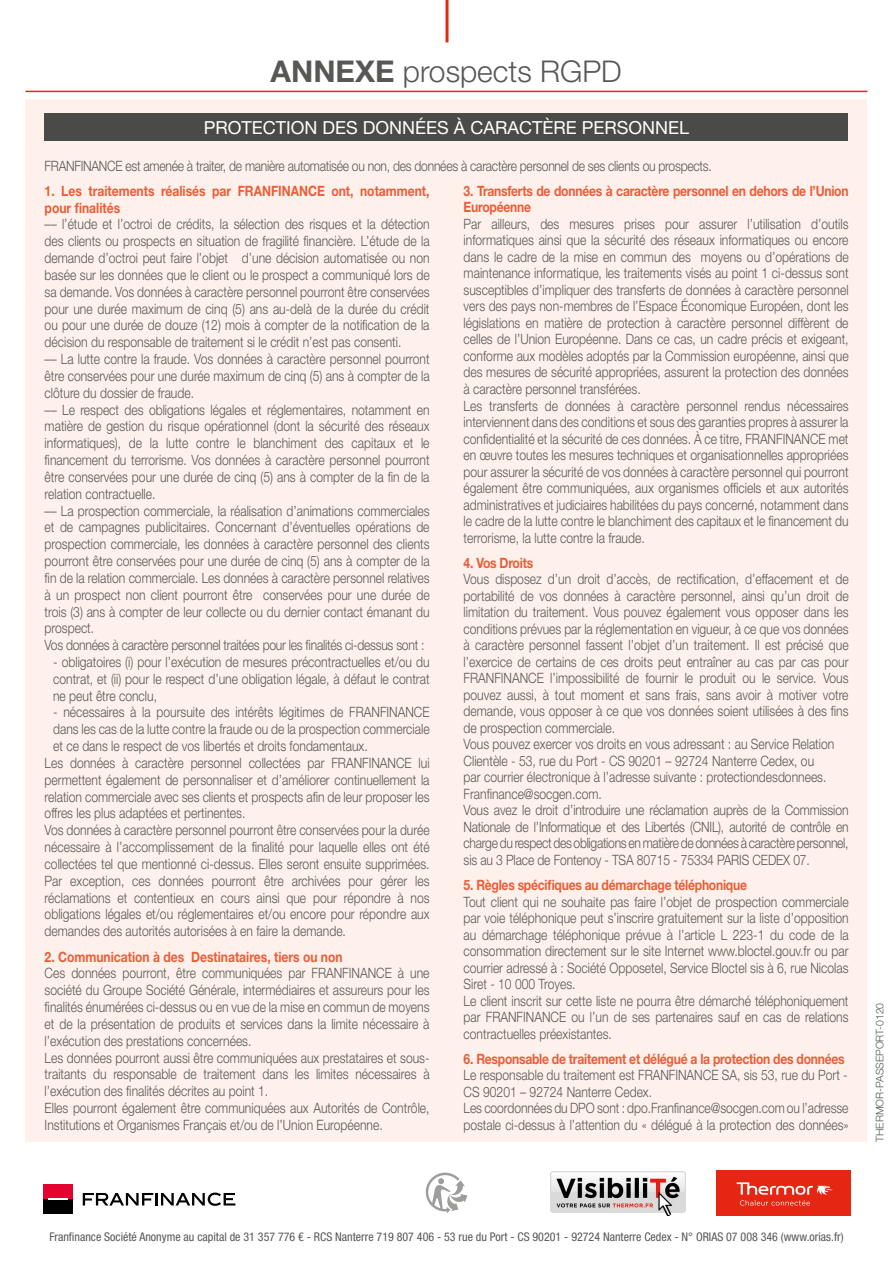
<style>
.page{position:relative;width:893px;height:1263px;background:#fff}
.page>*{position:absolute;margin:0;border:0;box-sizing:border-box;transform-origin:0 0}
.t1{font:300 30px "Helvetica Neue LT Std";color:#575756}
.t2{font:18px "Helvetica Neue LT Std";color:#fff}
.t3{font:300 14.25px/16.5px "Helvetica Neue LT Std";color:#575756;scale:.85 1}
.t4{font:700 14.25px/16.5px "Helvetica Neue LT Std";letter-spacing:-.02em;color:#eb5c37;scale:.85 1}
.t5{font:300 14.25px "Helvetica Neue LT Std";letter-spacing:-.02em;color:#575756;scale:.85 1}
.t6{font:700 14.25px/16.8px "Helvetica Neue LT Std";color:#eb5c37;scale:.85 1}
.t7{font:condensed 12px "Helvetica Neue LT Std";color:#575756}
.t8{font:300 10.5px "Helvetica Neue LT Std";color:#575756}
.s1{font-weight:700}
</style>
<div class="page">
<div style="left:26px;top:99px;width:841px;height:1043px;background:#fef1eb"></div>
<hr style="left:445px;top:0;width:3px;height:42px;background:#e42613">
<hr style="left:26px;top:91px;width:841px;height:1px;background:#e42613">
<div style="left:45px;top:113px;width:803px;height:27px;background:#4a4a49"></div>
<div style="left:716px;top:1170px;width:134px;height:46px;background:#e42613"></div>
<svg style="left:737px;top:1182px;width:96px;height:24px"></svg>
<svg style="left:83px;top:1192px;width:152px;height:14px"></svg>
<div style="left:43px;top:1184px;width:30px;height:15px;background:#e4032e"></div>
<div style="left:43px;top:1199px;width:30px;height:15px;background:#000"></div>
<hr style="left:48px;top:1198px;width:20px;height:2px;background:#fff">
<svg style="left:426px;top:1172px;width:41px;height:41px"></svg>
<img style="left:551px;top:1171px;width:135px;height:45px">
<h1 class="t1" style="left:271px;top:53px;width:353px"><span class="s1">ANNEXE</span> prospects RGPD</h1>
<p class="t2" style="left:204px;top:117px;width:487px">PROTECTION DES DONNÉES À CARACTÈRE PERSONNEL</p>
<p class="t5" style="left:45px;top:157px;width:786px">FRANFINANCE est amenée à traiter, de manière automatisée ou non, des données à caractère personnel de ses clients ou prospects.</p>
<p class="t6" style="left:45px;top:182px;width:454px">1. Les traitements réalisés par FRANFINANCE ont, notamment, pour finalités</p>
<p class="t3" style="left:45px;top:216px;width:454px">–– l’étude et l’octroi de crédits, la sélection des risques et la détection des clients ou prospects en situation de fragilité financière. L’étude de la demande d’octroi peut faire l’objet d’une décision automatisée ou non basée sur les données que le client ou le prospect a communiqué lors de sa demande. Vos données à caractère personnel pourront être conservées pour une durée maximum de cinq (5) ans au-delà de la durée du crédit ou pour une durée de douze (12) mois à compter de la notification de la décision du responsable de traitement si le crédit n’est pas consenti.<br>–– La lutte contre la fraude. Vos données à caractère personnel pourront être conservées pour une durée maximum de cinq (5) ans à compter de la clôture du dossier de fraude.<br>–– Le respect des obligations légales et réglementaires, notamment en matière de gestion du risque opérationnel (dont la sécurité des réseaux informatiques), de la lutte contre le blanchiment des capitaux et le financement du terrorisme. Vos données à caractère personnel pourront être conservées pour une durée de cinq (5) ans à compter de la fin de la relation contractuelle.<br>–– La prospection commerciale, la réalisation d’animations commerciales et de campagnes publicitaires. Concernant d’éventuelles opérations de prospection commerciale, les données à caractère personnel des clients pourront être conservées pour une durée de cinq (5) ans à compter de la fin de la relation commerciale. Les données à caractère personnel relatives à un prospect non client pourront être conservées pour une durée de trois (3) ans à compter de leur collecte ou du dernier contact émanant du prospect.<br>Vos données à caractère personnel traitées pour les finalités ci-dessus sont :</p>
<p class="t3" style="left:53px;top:653px;width:444px;text-align:justify">- obligatoires (i) pour l’exécution de mesures précontractuelles et/ou du contrat, et (ii) pour le respect d’une obligation légale, à défaut le contrat ne peut être conclu,</p>
<p class="t3" style="left:53px;top:704px;width:444px">- nécessaires à la poursuite des intérêts légitimes de FRANFINANCE</p>
<p class="t3" style="left:53px;top:721px;width:444px">dans les cas de la lutte contre la fraude ou de la prospection commerciale</p>
<p class="t3" style="left:53px;top:737px;width:372px">et ce dans le respect de vos libertés et droits fondamentaux.</p>
<p class="t3" style="left:45px;top:754px;width:454px">Les données à caractère personnel collectées par FRANFINANCE lui</p>
<p class="t3" style="left:45px;top:771px;width:454px">permettent également de personnaliser et d’améliorer continuellement la</p>
<p class="t3" style="left:45px;top:788px;width:454px">relation commerciale avec ses clients et prospects afin de leur proposer les</p>
<p class="t3" style="left:45px;top:805px;width:238px">offres les plus adaptées et pertinentes.</p>
<p class="t3" style="left:45px;top:822px;width:454px">Vos données à caractère personnel pourront être conservées pour la durée</p>
<p class="t3" style="left:45px;top:838px;width:454px">nécessaire à l’accomplissement de la finalité pour laquelle elles ont été</p>
<p class="t3" style="left:45px;top:855px;width:454px">collectées tel que mentionné ci-dessus. Elles seront ensuite supprimées.</p>
<p class="t3" style="left:45px;top:872px;width:454px">Par exception, ces données pourront être archivées pour gérer les</p>
<p class="t3" style="left:45px;top:889px;width:454px">réclamations et contentieux en cours ainsi que pour répondre à nos</p>
<p class="t3" style="left:45px;top:906px;width:454px">obligations légales et/ou réglementaires et/ou encore pour répondre aux</p>
<p class="t3" style="left:45px;top:923px;width:356px">demandes des autorités autorisées à en faire la demande.</p>
<p class="t6" style="left:45px;top:948px;width:352px">2. Communication à des Destinataires, tiers ou non</p>
<p class="t3" style="left:45px;top:965px;width:454px">Ces données pourront, être communiquées par FRANFINANCE à une société du Groupe Société Générale, intermédiaires et assureurs pour les finalités énumérées ci-dessus ou en vue de la mise en commun de moyens et de la présentation de produits et services dans la limite nécessaire à l’exécution des prestations concernées.<br>Les données pourront aussi être communiquées aux prestataires et sous&shy;traitants du responsable de traitement dans les limites nécessaires à l’exécution des finalités décrites au point 1.<br>Elles pourront également être communiquées aux Autorités de Contrôle, Institutions et Organismes Français et/ou de l’Union Européenne.</p>
<p class="t4" style="left:464px;top:182px;width:454px">3. Transferts de données à caractère personnel en dehors de l’Union<br>Européenne</p>
<p class="t3" style="left:464px;top:215px;width:454px">Par ailleurs, des mesures prises pour assurer l’utilisation d’outils informatiques ainsi que la sécurité des réseaux informatiques ou encore dans le cadre de la mise en commun des moyens ou d’opérations de maintenance informatique, les traitements visés au point 1 ci-dessus sont susceptibles d’impliquer des transferts de données à caractère personnel vers des pays non-membres de l’Espace Économique Européen, dont les législations en matière de protection à caractère personnel diffèrent de celles de l’Union Européenne. Dans ce cas, un cadre précis et exigeant, conforme aux modèles adoptés par la Commission européenne, ainsi que des mesures de sécurité appropriées, assurent la protection des données à caractère personnel transférées.<br>Les transferts de données à caractère personnel rendus nécessaires interviennent dans des conditions et sous des garanties propres à assurer la confidentialité et la sécurité de ces données. À ce titre, FRANFINANCE met en œuvre toutes les mesures techniques et organisationnelles appropriées pour assurer la sécurité de vos données à caractère personnel qui pourront également être communiquées, aux organismes officiels et aux autorités administratives et judiciaires habilitées du pays concerné, notamment dans le cadre de la lutte contre le blanchiment des capitaux et le financement du terrorisme, la lutte contre la fraude.</p>
<p class="t4" style="left:464px;top:554px;width:83px">4. Vos Droits</p>
<p class="t3" style="left:464px;top:570px;width:454px">Vous disposez d’un droit d’accès, de rectification, d’effacement et de portabilité de vos données à caractère personnel, ainsi qu’un droit de limitation du traitement. Vous pouvez également vous opposer dans les conditions prévues par la réglementation en vigueur, à ce que vos données à caractère personnel fassent l’objet d’un traitement. Il est précisé que l’exercice de certains de ces droits peut entraîner au cas par cas pour FRANFINANCE l’impossibilité de fournir le produit ou le service. Vous pouvez aussi, à tout moment et sans frais, sans avoir à motiver votre demande, vous opposer à ce que vos données soient utilisées à des fins de prospection commerciale.<br>Vous pouvez exercer vos droits en vous adressant : au Service Relation Clientèle - 53, rue du Port - CS 90201 – 92724 Nanterre Cedex, ou<br>par courrier électronique à l’adresse suivante : protectiondesdonnees.<br>Franfinance@socgen.com.<br>Vous avez le droit d’introduire une réclamation auprès de la Commission Nationale de l’Informatique et des Libertés (CNIL), autorité de contrôle en charge du respect des obligations en matière de données à caractère personnel, sis au 3 Place de Fontenoy - TSA 80715 - 75334 PARIS CEDEX 07.</p>
<p class="t4" style="left:464px;top:876px;width:335px">5. Règles spécifiques au démarchage téléphonique</p>
<p class="t3" style="left:464px;top:893px;width:454px">Tout client qui ne souhaite pas faire l’objet de prospection commerciale par voie téléphonique peut s’inscrire gratuitement sur la liste d’opposition au démarchage téléphonique prévue à l’article L 223-1 du code de la consommation directement sur le site Internet www.bloctel.gouv.fr ou par courrier adressé à : Société Opposetel, Service Bloctel sis à 6, rue Nicolas Siret - 10 000 Troyes.<br>Le client inscrit sur cette liste ne pourra être démarché téléphoniquement par FRANFINANCE ou l’un de ses partenaires sauf en cas de relations contractuelles préexistantes.</p>
<p class="t4" style="left:464px;top:1050px;width:450px">6. Responsable de traitement et délégué a la protection des données</p>
<p class="t3" style="left:464px;top:1066px;width:454px">Le responsable du traitement est FRANFINANCE SA, sis 53, rue du Port - CS 90201 – 92724 Nanterre Cedex.<br>Les coordonnées du DPO sont : dpo.Franfinance@socgen.com ou l’adresse postale ci-dessus à l’attention du « délégué à la protection des données»</p>
<p class="t8" style="left:873px;top:1142px;width:140px;rotate:-90deg">THERMOR-PASSEPORT-0120</p>
<p class="t7" style="left:49px;top:1230px;width:796px">Franfinance Société Anonyme au capital de 31 357 776 € - RCS Nanterre 719 807 406 - 53 rue du Port - CS 90201 - 92724 Nanterre Cedex - N° ORIAS 07 008 346 (www.orias.fr)</p>
</div>
